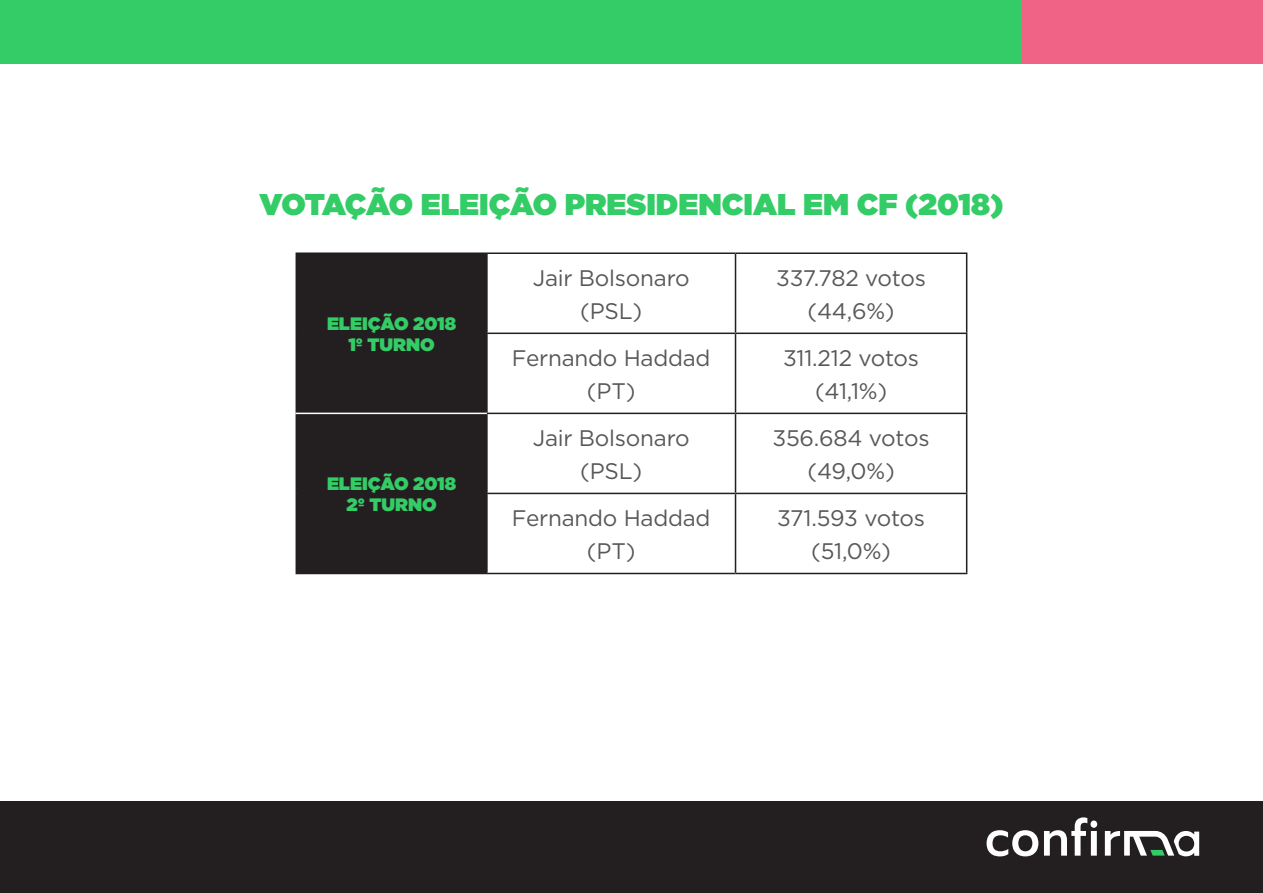
<style>
.page{position:relative;width:1263px;height:893px;background:#fff}
.page>*{position:absolute;margin:0;border:0;box-sizing:border-box;transform-origin:0 0}
.t1{font:900 30px "Gotham";color:#3c6}
.t2{font:22.5px/33px "Gotham";letter-spacing:-.01em;color:#57585a;text-align:center}
.t3{font:900 18px "Gotham";color:#3c6}
</style>
<div class="page">
<div style="left:0;top:801px;width:1263px;height:92px;background:#231f20"></div>
<svg style="left:986px;top:830px;width:52px;height:26px"></svg>
<svg style="left:1044px;top:817px;width:53px;height:39px"></svg>
<svg style="left:1105px;top:831px;width:94px;height:25px"></svg>
<div style="left:0;top:0;width:1023px;height:64px;background:#3c6"></div>
<div style="left:1023px;top:0;width:240px;height:64px;background:#f06386"></div>
<div style="left:297px;top:254px;width:189px;height:319px;background:#231f20"></div>
<hr style="left:296px;top:252px;width:191px;height:2px;background:#231f20">
<hr style="left:296px;top:254px;width:1px;height:79px;background:#231f20">
<hr style="left:487px;top:252px;width:248px;height:2px;background:#231f20">
<hr style="left:486px;top:254px;width:2px;height:79px;background:#231f20">
<hr style="left:735px;top:252px;width:232px;height:2px;background:#231f20">
<hr style="left:735px;top:254px;width:1px;height:79px;background:#231f20">
<hr style="left:966px;top:254px;width:1px;height:79px;background:#231f20">
<hr style="left:296px;top:333px;width:1px;height:80px;background:#231f20">
<hr style="left:486px;top:333px;width:249px;height:1px;background:#231f20">
<hr style="left:486px;top:334px;width:2px;height:79px;background:#231f20">
<hr style="left:735px;top:333px;width:232px;height:1px;background:#231f20">
<hr style="left:735px;top:334px;width:1px;height:79px;background:#231f20">
<hr style="left:966px;top:334px;width:1px;height:79px;background:#231f20">
<hr style="left:296px;top:414px;width:1px;height:79px;background:#231f20">
<hr style="left:487px;top:413px;width:248px;height:1px;background:#231f20">
<hr style="left:486px;top:414px;width:2px;height:79px;background:#231f20">
<hr style="left:735px;top:413px;width:232px;height:1px;background:#231f20">
<hr style="left:735px;top:414px;width:1px;height:79px;background:#231f20">
<hr style="left:966px;top:414px;width:1px;height:79px;background:#231f20">
<hr style="left:296px;top:493px;width:1px;height:80px;background:#231f20">
<hr style="left:486px;top:493px;width:249px;height:1px;background:#231f20">
<hr style="left:486px;top:494px;width:2px;height:79px;background:#231f20">
<hr style="left:735px;top:493px;width:232px;height:1px;background:#231f20">
<hr style="left:735px;top:494px;width:1px;height:79px;background:#231f20">
<hr style="left:966px;top:494px;width:1px;height:79px;background:#231f20">
<hr style="left:296px;top:573px;width:191px;height:1px;background:#231f20">
<hr style="left:487px;top:573px;width:248px;height:1px;background:#231f20">
<hr style="left:735px;top:573px;width:232px;height:1px;background:#231f20">
<hr style="left:296px;top:413px;width:191px;height:1px;background:#fff">
<p class="t1" style="left:260px;top:183px;width:745px">VOTAÇÃO ELEIÇÃO PRESIDENCIAL EM CF (2018)</p>
<p class="t3" style="left:327px;top:310px;width:131px">ELEIÇÃO 2018</p>
<p class="t3" style="left:348px;top:332px;width:88px">1º TURNO</p>
<p class="t3" style="left:327px;top:471px;width:131px">ELEIÇÃO 2018</p>
<p class="t3" style="left:346px;top:492px;width:92px">2º TURNO</p>
<p class="t2" style="left:533px;top:261px;width:158px">Jair Bolsonaro</p>
<p class="t2" style="left:580px;top:294px;width:63px">(PSL)</p>
<p class="t2" style="left:776px;top:261px;width:151px">337.782 votos (44,6%)</p>
<p class="t2" style="left:512px;top:341px;width:200px">Fernando Haddad (PT)</p>
<p class="t2" style="left:783px;top:341px;width:138px">311.212 votos</p>
<p class="t2" style="left:815px;top:374px;width:74px">(41,1%)</p>
<p class="t2" style="left:533px;top:421px;width:158px">Jair Bolsonaro</p>
<p class="t2" style="left:580px;top:454px;width:63px">(PSL)</p>
<p class="t2" style="left:773px;top:421px;width:158px">356.684 votos (49,0%)</p>
<p class="t2" style="left:512px;top:501px;width:200px">Fernando Haddad (PT)</p>
<p class="t2" style="left:777px;top:501px;width:149px">371.593 votos (51,0%)</p>
</div>
